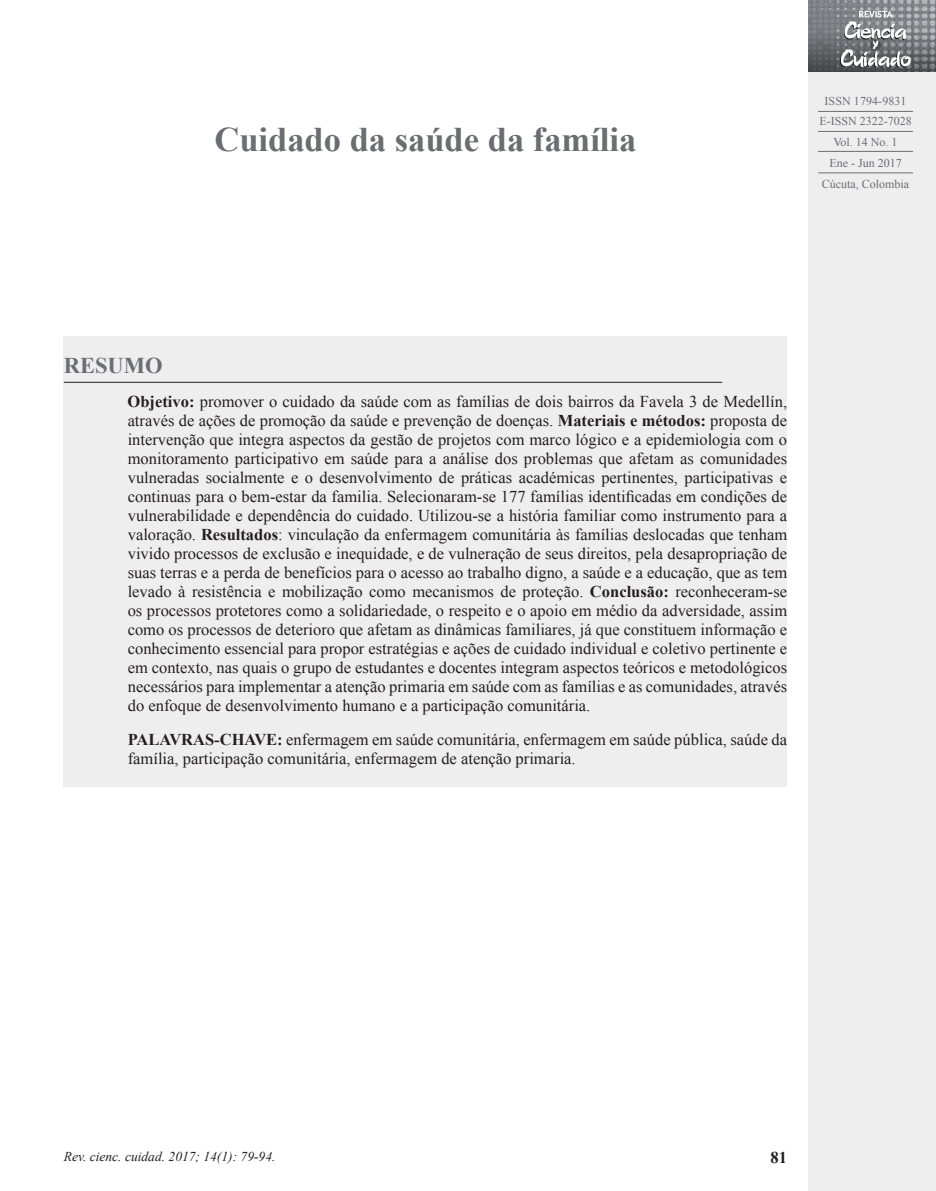
<style>
.page{position:relative;width:936px;height:1191px;background:#fff}
.page>*{position:absolute;margin:0;border:0;box-sizing:border-box;transform-origin:0 0}
.t1{font:700 34.5px "Times New Roman";color:#6c6d70}
.t2{font:700 22.5px "Times New Roman";color:#6c6d70}
.t3{font:16.5px/18.9px "Times New Roman";color:#231f20;text-align:justify}
.t4{font:700 16.5px "Times New Roman";color:#231f20}
.t5{font:italic 13.5px "Times New Roman";color:#231f20}
.t6{font:12px/20.7px "Times New Roman";color:#6c6d70;text-align:center}
.s1{font-weight:700}
</style>
<div class="page">
<div style="left:808px;top:0;width:127px;height:1191px;background:#eeeeef"></div>
<hr style="left:818px;top:111px;width:94px;height:1px;background:#6c6d70">
<hr style="left:818px;top:131px;width:94px;height:1px;background:#6c6d70">
<hr style="left:818px;top:151px;width:94px;height:1px;background:#6c6d70">
<hr style="left:818px;top:173px;width:94px;height:1px;background:#6c6d70">
<img style="left:808px;top:0;width:127px;height:71px">
<div style="left:64px;top:337px;width:723px;height:450px;background:#eeeeef"></div>
<hr style="left:64px;top:382px;width:658px;height:1px;background:#231f20">
<h1 class="t1" style="left:214px;top:116px;width:423px">Cuidado da saúde da família</h1>
<p class="t6" style="left:819px;top:90px;width:94px">ISSN 1794-9831<br>E-ISSN 2322-7028<br>Vol. 14 No. 1<br>Ene - Jun 2017<br>Cúcuta, Colombia</p>
<h2 class="t2" style="left:64px;top:350px;width:100px">RESUMO</h2>
<p class="t3" style="left:128px;top:392px;width:661px"><span class="s1">Objetivo:</span> promover o cuidado da saúde com as famílias de dois bairros da Favela 3 de Medellín, através de ações de promoção da saúde e prevenção de doenças. <span class="s1">Materiais e métodos:</span> proposta de intervenção que integra aspectos da gestão de projetos com marco lógico e a epidemiologia com o monitoramento participativo em saúde para a análise dos problemas que afetam as comunidades vulneradas socialmente e o desenvolvimento de práticas académicas pertinentes, participativas e continuas para o bem-estar da familia. Selecionaram-se 177 famílias identificadas em condições de vulnerabilidade e dependência do cuidado. Utilizou-se a história familiar como instrumento para a valoração. <span class="s1">Resultados</span>: vinculação da enfermagem comunitária às famílias deslocadas que tenham vivido processos de exclusão e inequidade, e de vulneração de seus direitos, pela desapropriação de suas terras e a perda de benefícios para o acesso ao trabalho digno, a saúde e a educação, que as tem levado à resistência e mobilização como mecanismos de proteção. <span class="s1">Conclusão:</span> reconheceram-se os processos protetores como a solidariedade, o respeito e o apoio em médio da adversidade, assim como os processos de deterioro que afetam as dinâmicas familiares, já que constituem informação e conhecimento essencial para propor estratégias e ações de cuidado individual e coletivo pertinente e em contexto, nas quais o grupo de estudantes e docentes integram aspectos teóricos e metodológicos necessários para implementar a atenção primaria em saúde com as famílias e as comunidades, através do enfoque de desenvolvimento humano e a participação comunitária.</p>
<p class="t3" style="left:128px;top:729px;width:661px"><span class="s1">PALAVRAS-CHAVE:</span> enfermagem em saúde comunitária, enfermagem em saúde pública, saúde da família, participação comunitária, enfermagem de atenção primaria.</p>
<p class="t5" style="left:64px;top:1147px;width:213px">Rev. cienc. cuidad. 2017; 14(1): 79-94.</p>
<p class="t4" style="left:770px;top:1146px;width:18px">81</p>
</div>
